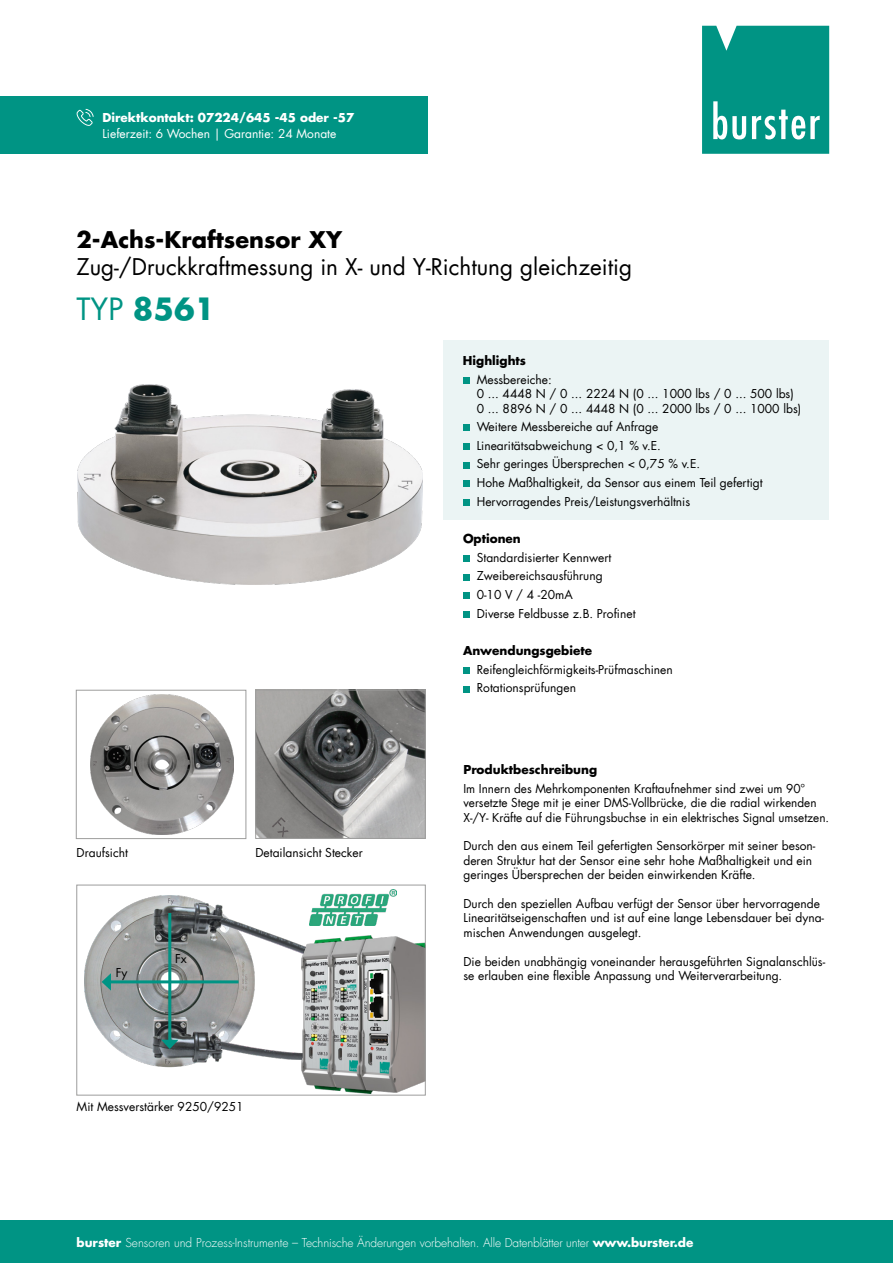
<style>
.page{position:relative;width:893px;height:1263px;background:#fff}
.page>*{position:absolute;margin:0;border:0;box-sizing:border-box;transform-origin:0 0}
.t1{font:700 30px "Futura LT";color:#009484}
.t2{font:22.5px "Futura LT";color:#000}
.t3{font:700 22.5px "Futura LT";color:#000}
.t4{font:12px/14.4px "Futura LT";color:#000}
.t5{font:300 12px "Futura LT";letter-spacing:-.01em;color:#fff}
.t6{font:700 12px "Futura LT";color:#000}
.t7{font:12px "Futura LT";color:#fff}
.t8{font:700 12px "Futura LT";color:#fff}
.s1{font-weight:400}
.s2{font-weight:700}
</style>
<div class="page">
<img style="left:84px;top:896px;width:226px;height:172px">
<img style="left:301px;top:935px;width:123px;height:158px">
<div style="left:443px;top:340px;width:386px;height:179px;background:#ebf4f4"></div>
<div style="left:463px;top:377px;width:6px;height:7px;background:#009484"></div>
<svg style="left:463px;top:425px;width:6px;height:6px"></svg>
<div style="left:463px;top:443px;width:6px;height:7px;background:#009484"></div>
<svg style="left:463px;top:462px;width:6px;height:6px"></svg>
<svg style="left:463px;top:481px;width:6px;height:6px"></svg>
<div style="left:463px;top:499px;width:6px;height:7px;background:#009484"></div>
<div style="left:463px;top:555px;width:6px;height:7px;background:#009484"></div>
<svg style="left:463px;top:574px;width:6px;height:6px"></svg>
<svg style="left:463px;top:593px;width:6px;height:6px"></svg>
<div style="left:463px;top:611px;width:6px;height:7px;background:#009484"></div>
<div style="left:463px;top:667px;width:6px;height:7px;background:#009484"></div>
<svg style="left:463px;top:686px;width:6px;height:6px"></svg>
<div style="left:0;top:96px;width:428px;height:58px;background:#009484"></div>
<svg style="left:77px;top:109px;width:17px;height:17px"></svg>
<svg style="left:702px;top:26px;width:127px;height:128px;background:#179d8f"></svg>
<div style="left:0;top:1220px;width:893px;height:43px;background:#009484"></div>
<img style="left:78px;top:385px;width:344px;height:199px">
<img style="left:257px;top:692px;width:167px;height:145px">
<div style="left:255px;top:690px;width:171px;height:149px;border:1px solid #9d9d9c"></div>
<img style="left:90px;top:694px;width:144px;height:140px">
<div style="left:77px;top:885px;width:349px;height:210px;border:1px solid #9d9d9c"></div>
<div style="left:76px;top:690px;width:170px;height:149px;border:1px solid #9d9d9c"></div>
<hr style="left:108px;top:980px;width:131px;height:3px;background:#009484">
<svg style="left:102px;top:973px;width:9px;height:18px"></svg>
<hr style="left:168px;top:913px;width:3px;height:129px;background:#009484">
<svg style="left:161px;top:1040px;width:18px;height:9px"></svg>
<img style="left:310px;top:890px;width:86px;height:36px">
<p class="t8" style="left:102px;top:109px;width:253px">Direktkontakt: 07224/645 -45 oder -57</p>
<p class="t7" style="left:102px;top:126px;width:235px">Lieferzeit: 6 Wochen | Garantie: 24 Monate</p>
<h2 class="t3" style="left:77px;top:225px;width:267px">2-Achs-Kraftsensor XY</h2>
<h2 class="t2" style="left:77px;top:253px;width:557px">Zug-/Druckkraftmessung in X- und Y-Richtung gleichzeitig</h2>
<h1 class="t1" style="left:77px;top:289px;width:140px"><span class="s1">TYP</span> 8561</h1>
<p class="t4" style="left:77px;top:846px;width:53px">Draufsicht</p>
<p class="t4" style="left:116px;top:965px;width:13px">Fy</p>
<p class="t4" style="left:175px;top:952px;width:13px">Fx</p>
<p class="t4" style="left:255px;top:846px;width:109px">Detailansicht Stecker</p>
<p class="t4" style="left:77px;top:1100px;width:169px">Mit Messverstärker 9250/9251</p>
<p class="t6" style="left:463px;top:353px;width:65px">Highlights</p>
<p class="t4" style="left:477px;top:372px;width:326px">Messbereiche:<br>0 ... 4448 N / 0 ... 2224 N (0 ... 1000 lbs / 0 ... 500 lbs)<br>0 ... 8896 N / 0 ... 4448 N (0 ... 2000 lbs / 0 ... 1000 lbs)</p>
<p class="t4" style="left:477px;top:418px;width:287px;line-height:18.6px">Weitere Messbereiche auf Anfrage Linearitätsabweichung &lt; 0,1 % v.E.<br>Sehr geringes Übersprechen &lt; 0,75 % v.E.<br>Hohe Maßhaltigkeit, da Sensor aus einem Teil gefertigt Hervorragendes Preis/Leistungsverhältnis</p>
<p class="t6" style="left:463px;top:531px;width:59px">Optionen</p>
<p class="t4" style="left:477px;top:548px;width:160px;line-height:18.6px">Standardisierter Kennwert<br>Zweibereichsausführung<br>0-10 V / 4 -20mA<br>Diverse Feldbusse z.B. Profinet</p>
<p class="t6" style="left:463px;top:642px;width:131px">Anwendungsgebiete</p>
<p class="t4" style="left:477px;top:660px;width:197px;line-height:18.6px">Reifengleichförmigkeits-Prüfmaschinen<br>Rotationsprüfungen</p>
<p class="t6" style="left:463px;top:762px;width:135px">Produktbeschreibung</p>
<p class="t4" style="left:463px;top:781px;width:367px">Im Innern des Mehrkomponenten Kraftaufnehmer sind zwei um 90° versetzte Stege mit je einer DMS-Vollbrücke, die die radial wirkenden<br>X-/Y- Kräfte auf die Führungsbuchse in ein elektrisches Signal umsetzen.</p>
<p class="t4" style="left:463px;top:839px;width:353px">Durch den aus einem Teil gefertigten Sensorkörper mit seiner beson&shy;deren Struktur hat der Sensor eine sehr hohe Maßhaltigkeit und ein geringes Übersprechen der beiden einwirkenden Kräfte.</p>
<p class="t4" style="left:463px;top:896px;width:362px">Durch den speziellen Aufbau verfügt der Sensor über hervorragende<br>Linearitätseigenschaften und ist auf eine lange Lebensdauer bei dyna&shy;mischen Anwendungen ausgelegt.</p>
<p class="t4" style="left:463px;top:954px;width:363px">Die beiden unabhängig voneinander herausgeführten Signalanschlüs&shy;se erlauben eine flexible Anpassung und Weiterverarbeitung.</p>
<p class="t5" style="left:77px;top:1235px;width:618px"><span class="s2">burster</span> Sensoren und Prozess-Instrumente – Technische Änderungen vorbehalten. Alle Datenblätter unter <span class="s2">www.burster.de</span></p>
</div>
